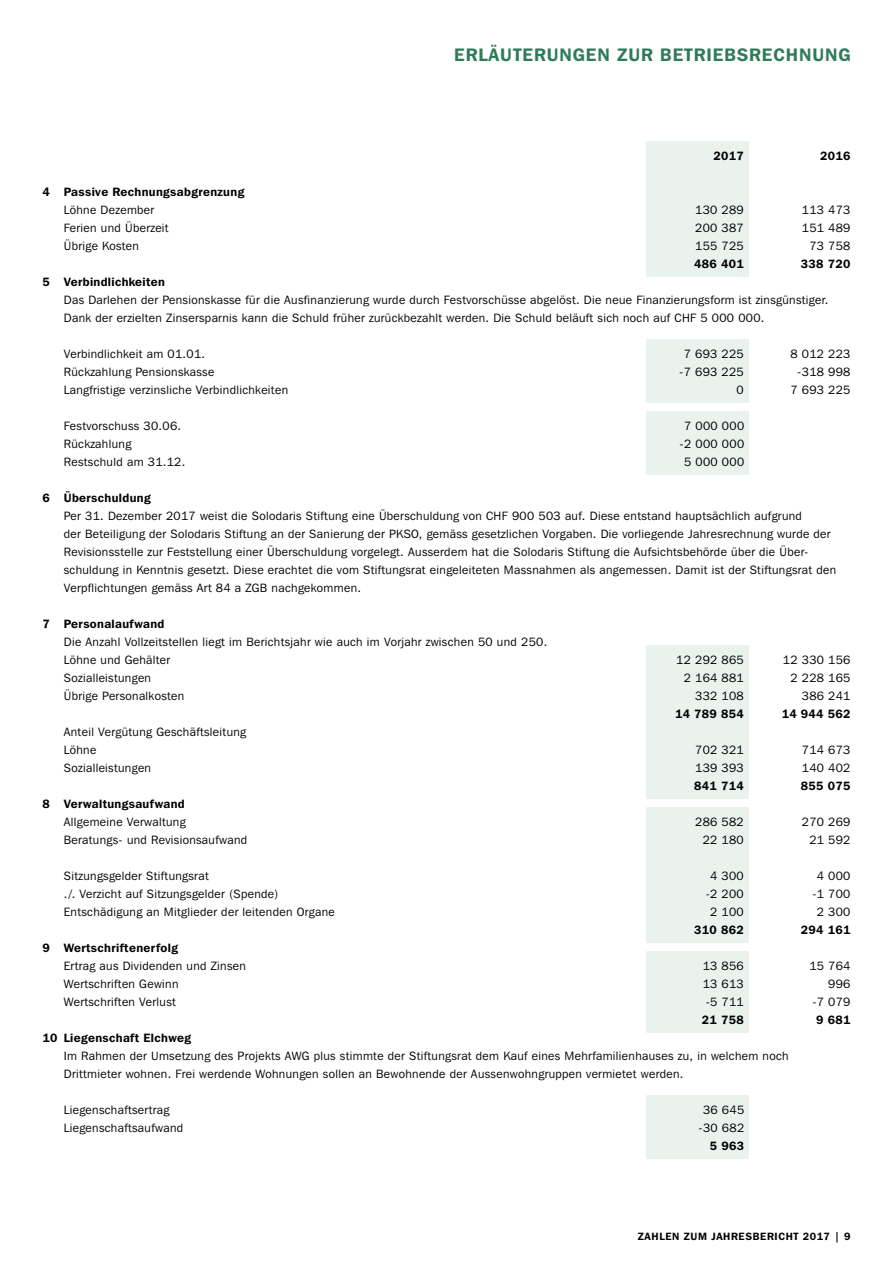
<style>
.page{position:relative;width:893px;height:1263px;background:#fff}
.page>*{position:absolute;margin:0;border:0;box-sizing:border-box;transform-origin:0 0}
.t1{font:600 18px "Franklin Gothic IT Cby BT";letter-spacing:.05em;color:#2f7b59}
.t2{font:12px/18px "Franklin Gothic IT Cby BT";letter-spacing:.03em;color:#000}
.t3{font:600 12px "Franklin Gothic IT Cby BT";letter-spacing:.03em;color:#000}
.t4{font:600 10.5px "Franklin Gothic IT Cby BT";letter-spacing:.06em;color:#000}
</style>
<div class="page">
<div style="left:646px;top:142px;width:102px;height:135px;background:#eaf2ee"></div>
<div style="left:646px;top:340px;width:102px;height:63px;background:#eaf2ee"></div>
<div style="left:646px;top:412px;width:102px;height:63px;background:#eaf2ee"></div>
<div style="left:646px;top:646px;width:102px;height:153px;background:#eaf2ee"></div>
<div style="left:646px;top:808px;width:102px;height:135px;background:#eaf2ee"></div>
<div style="left:646px;top:952px;width:102px;height:81px;background:#eaf2ee"></div>
<div style="left:646px;top:1096px;width:102px;height:63px;background:#eaf2ee"></div>
<h1 class="t1" style="left:454px;top:43px;width:398px">ERLÄUTERUNGEN ZUR BETRIEBSRECHNUNG</h1>
<p class="t3" style="left:713px;top:148px;width:32px">2017</p>
<p class="t3" style="left:820px;top:148px;width:32px">2016</p>
<p class="t3" style="left:43px;top:184px;width:203px">4 Passive Rechnungsabgrenzung</p>
<p class="t2" style="left:64px;top:200px;width:92px">Löhne Dezember</p>
<p class="t2" style="left:695px;top:200px;width:50px">130 289</p>
<p class="t2" style="left:802px;top:200px;width:50px">113 473</p>
<p class="t2" style="left:64px;top:218px;width:106px">Ferien und Überzeit</p>
<p class="t2" style="left:695px;top:218px;width:50px">200 387</p>
<p class="t2" style="left:802px;top:218px;width:50px">151 489</p>
<p class="t2" style="left:64px;top:236px;width:77px">Übrige Kosten</p>
<p class="t2" style="left:695px;top:236px;width:50px">155 725</p>
<p class="t2" style="left:809px;top:236px;width:43px">73 758</p>
<p class="t3" style="left:694px;top:256px;width:51px">486 401</p>
<p class="t3" style="left:801px;top:256px;width:51px">338 720</p>
<p class="t3" style="left:43px;top:274px;width:124px">5 Verbindlichkeiten</p>
<p class="t2" style="left:64px;top:290px;width:766px">Das Darlehen der Pensionskasse für die Ausfinanzierung wurde durch Festvorschüsse abgelöst. Die neue Finanzierungsform ist zinsgünstiger.<br>Dank der erzielten Zinsersparnis kann die Schuld früher zurückbezahlt werden. Die Schuld beläuft sich noch auf CHF 5 000 000.</p>
<p class="t2" style="left:64px;top:344px;width:143px">Verbindlichkeit am 01.01.</p>
<p class="t2" style="left:684px;top:344px;width:62px">7 693 225</p>
<p class="t2" style="left:790px;top:344px;width:62px">8 012 223</p>
<p class="t2" style="left:64px;top:362px;width:152px">Rückzahlung Pensionskasse</p>
<p class="t2" style="left:679px;top:362px;width:66px">-7 693 225</p>
<p class="t2" style="left:797px;top:362px;width:55px">-318 998</p>
<p class="t2" style="left:64px;top:380px;width:226px">Langfristige verzinsliche Verbindlichkeiten</p>
<p class="t2" style="left:737px;top:380px;width:9px">0</p>
<p class="t2" style="left:790px;top:380px;width:62px">7 693 225</p>
<p class="t2" style="left:64px;top:416px;width:119px">Festvorschuss 30.06.</p>
<p class="t2" style="left:684px;top:416px;width:62px">7 000 000</p>
<p class="t2" style="left:64px;top:434px;width:69px">Rückzahlung</p>
<p class="t2" style="left:680px;top:434px;width:66px">-2 000 000</p>
<p class="t2" style="left:64px;top:452px;width:123px">Restschuld am 31.12.</p>
<p class="t2" style="left:684px;top:452px;width:62px">5 000 000</p>
<p class="t3" style="left:43px;top:490px;width:110px">6 Überschuldung</p>
<p class="t2" style="left:64px;top:506px;width:774px">Per 31. Dezember 2017 weist die Solodaris Stiftung eine Überschuldung von CHF 900 503 auf. Diese entstand hauptsächlich aufgrund<br>der Beteiligung der Solodaris Stiftung an der Sanierung der PKSO, gemäss gesetzlichen Vorgaben. Die vorliegende Jahresrechnung wurde der Revisionsstelle zur Feststellung einer Überschuldung vorgelegt. Ausserdem hat die Solodaris Stiftung die Aufsichtsbehörde über die Über&shy;schuldung in Kenntnis gesetzt. Diese erachtet die vom Stiftungsrat eingeleiteten Massnahmen als angemessen. Damit ist der Stiftungsrat den Verpflichtungen gemäss Art 84 a ZGB nachgekommen.</p>
<p class="t3" style="left:43px;top:616px;width:123px">7 Personalaufwand</p>
<p class="t2" style="left:64px;top:632px;width:485px">Die Anzahl Vollzeitstellen liegt im Berichtsjahr wie auch im Vorjahr zwischen 50 und 250.<br>Löhne und Gehälter</p>
<p class="t2" style="left:676px;top:650px;width:69px">12 292 865</p>
<p class="t2" style="left:783px;top:650px;width:69px">12 330 156</p>
<p class="t2" style="left:64px;top:668px;width:89px">Sozialleistungen</p>
<p class="t2" style="left:684px;top:668px;width:62px">2 164 881</p>
<p class="t2" style="left:790px;top:668px;width:62px">2 228 165</p>
<p class="t2" style="left:64px;top:686px;width:122px">Übrige Personalkosten</p>
<p class="t2" style="left:695px;top:686px;width:50px">332 108</p>
<p class="t2" style="left:802px;top:686px;width:50px">386 241</p>
<p class="t3" style="left:675px;top:706px;width:70px">14 789 854</p>
<p class="t3" style="left:782px;top:706px;width:70px">14 944 562</p>
<p class="t2" style="left:64px;top:722px;width:184px">Anteil Vergütung Geschäftsleitung<br>Löhne</p>
<p class="t2" style="left:695px;top:740px;width:50px">702 321</p>
<p class="t2" style="left:802px;top:740px;width:50px">714 673</p>
<p class="t2" style="left:64px;top:758px;width:89px">Sozialleistungen</p>
<p class="t2" style="left:695px;top:758px;width:50px">139 393</p>
<p class="t2" style="left:802px;top:758px;width:50px">140 402</p>
<p class="t3" style="left:694px;top:778px;width:51px">841 714</p>
<p class="t3" style="left:801px;top:778px;width:51px">855 075</p>
<p class="t3" style="left:43px;top:796px;width:144px">8 Verwaltungsaufwand</p>
<p class="t2" style="left:64px;top:812px;width:123px">Allgemeine Verwaltung</p>
<p class="t2" style="left:695px;top:812px;width:50px">286 582</p>
<p class="t2" style="left:802px;top:812px;width:50px">270 269</p>
<p class="t2" style="left:64px;top:830px;width:185px">Beratungs- und Revisionsaufwand</p>
<p class="t2" style="left:703px;top:830px;width:43px">22 180</p>
<p class="t2" style="left:809px;top:830px;width:43px">21 592</p>
<p class="t2" style="left:64px;top:866px;width:146px">Sitzungsgelder Stiftungsrat</p>
<p class="t2" style="left:710px;top:866px;width:35px">4 300</p>
<p class="t2" style="left:817px;top:866px;width:35px">4 000</p>
<p class="t2" style="left:64px;top:884px;width:216px">./. Verzicht auf Sitzungsgelder (Spende)</p>
<p class="t2" style="left:706px;top:884px;width:40px">-2 200</p>
<p class="t2" style="left:812px;top:884px;width:40px">-1 700</p>
<p class="t2" style="left:64px;top:902px;width:273px">Entschädigung an Mitglieder der leitenden Organe</p>
<p class="t2" style="left:710px;top:902px;width:35px">2 100</p>
<p class="t2" style="left:817px;top:902px;width:35px">2 300</p>
<p class="t3" style="left:694px;top:922px;width:51px">310 862</p>
<p class="t3" style="left:801px;top:922px;width:51px">294 161</p>
<p class="t3" style="left:43px;top:940px;width:137px">9 Wertschriftenerfolg</p>
<p class="t2" style="left:64px;top:956px;width:184px">Ertrag aus Dividenden und Zinsen</p>
<p class="t2" style="left:703px;top:956px;width:43px">13 856</p>
<p class="t2" style="left:809px;top:956px;width:43px">15 764</p>
<p class="t2" style="left:64px;top:974px;width:116px">Wertschriften Gewinn</p>
<p class="t2" style="left:703px;top:974px;width:43px">13 613</p>
<p class="t2" style="left:828px;top:974px;width:24px">996</p>
<p class="t2" style="left:64px;top:992px;width:114px">Wertschriften Verlust</p>
<p class="t2" style="left:706px;top:992px;width:40px">-5 711</p>
<p class="t2" style="left:812px;top:992px;width:40px">-7 079</p>
<p class="t3" style="left:702px;top:1012px;width:43px">21 758</p>
<p class="t3" style="left:816px;top:1012px;width:36px">9 681</p>
<p class="t3" style="left:43px;top:1030px;width:150px">10 Liegenschaft Elchweg</p>
<p class="t2" style="left:64px;top:1046px;width:726px">Im Rahmen der Umsetzung des Projekts AWG plus stimmte der Stiftungsrat dem Kauf eines Mehrfamilienhauses zu, in welchem noch<br>Drittmieter wohnen. Frei werdende Wohnungen sollen an Bewohnende der Aussenwohngruppen vermietet werden.</p>
<p class="t2" style="left:64px;top:1100px;width:107px">Liegenschaftsertrag</p>
<p class="t2" style="left:703px;top:1100px;width:43px">36 645</p>
<p class="t2" style="left:64px;top:1118px;width:121px">Liegenschaftsaufwand</p>
<p class="t2" style="left:698px;top:1118px;width:47px">-30 682</p>
<p class="t3" style="left:710px;top:1138px;width:36px">5 963</p>
<p class="t4" style="left:638px;top:1229px;width:214px">ZAHLEN ZUM JAHRESBERICHT 2017 | 9</p>
</div>
